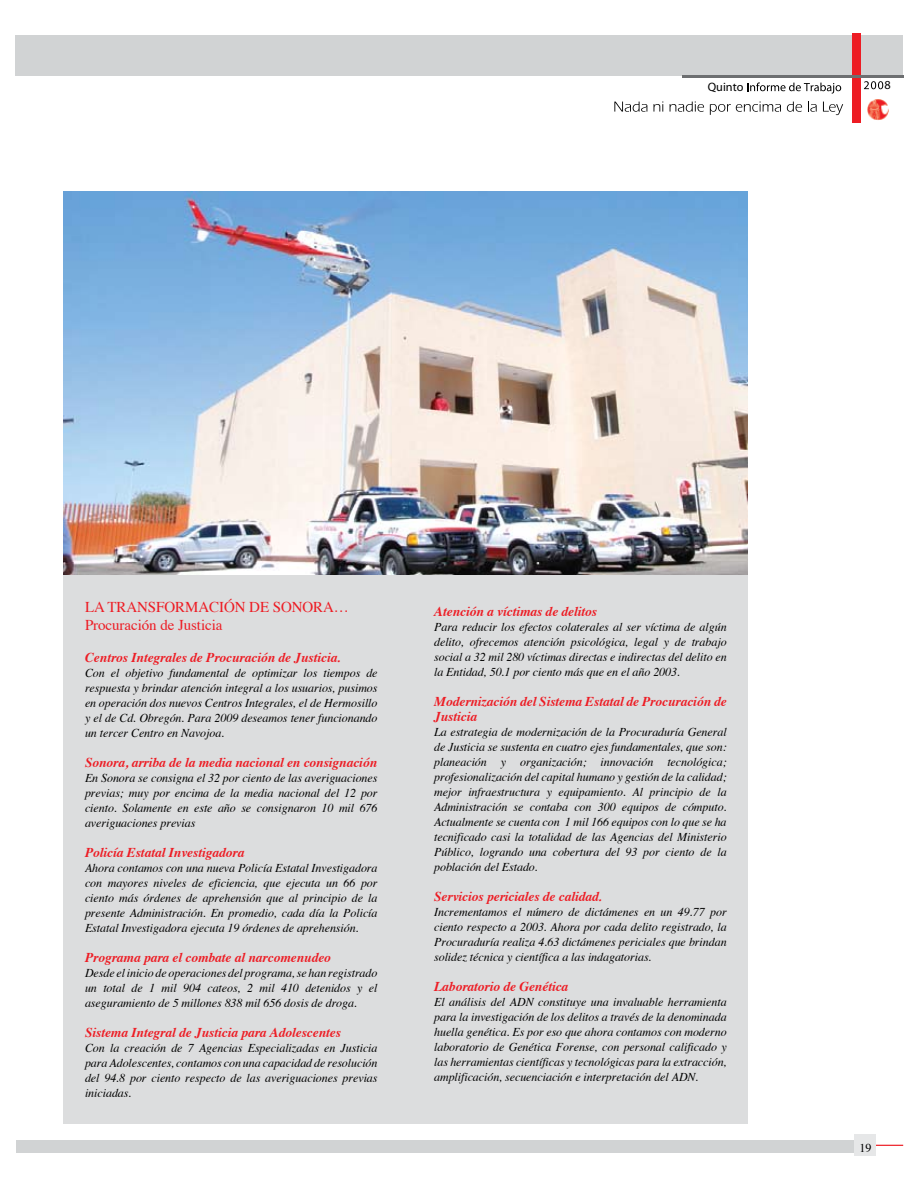
<style>
.page{position:relative;width:918px;height:1188px;background:#fff}
.page>*{position:absolute;margin:0;border:0;box-sizing:border-box;transform-origin:0 0}
.t1{font:15px/18px "Times";letter-spacing:-.005em;color:#ed1c24}
.t2{font:italic 700 13.5px/15px "Times";letter-spacing:-.005em;color:#ed1c24}
.t3{font:12.3px "Myriad Pro";color:#000}
.t4{font:italic 12px/15px "Times";letter-spacing:-.005em;color:#000;text-align:justify}
.t5{font:12px "Times";color:#000}
</style>
<div class="page">
<div style="left:16px;top:35px;width:887px;height:41px;background:#d1d3d4"></div>
<div style="left:16px;top:1140px;width:838px;height:13px;background:#d1d3d4"></div>
<hr style="left:873px;top:1145px;width:30px;height:1px;background:#ed1c24">
<div style="left:854px;top:1135px;width:21px;height:21px;background:#e6e7e8"></div>
<div style="left:852px;top:33px;width:9px;height:90px;background:#ed1c24"></div>
<hr style="left:682px;top:75px;width:221px;height:2px;background:#6d6f71">
<img style="left:867px;top:99px;width:22px;height:21px">
<svg style="left:614px;top:102px;width:33px;height:10px"></svg>
<svg style="left:654px;top:102px;width:9px;height:10px"></svg>
<svg style="left:670px;top:102px;width:34px;height:10px"></svg>
<svg style="left:710px;top:102px;width:71px;height:13px"></svg>
<svg style="left:787px;top:102px;width:15px;height:10px"></svg>
<svg style="left:808px;top:102px;width:9px;height:10px"></svg>
<svg style="left:823px;top:102px;width:20px;height:13px"></svg>
<svg style="left:747px;top:82px;width:94px;height:12px"></svg>
<svg style="left:864px;top:81px;width:19px;height:8px"></svg>
<div style="left:64px;top:571px;width:684px;height:553px;background:#dcddde"></div>
<img style="left:64px;top:191px;width:684px;height:384px">
<p class="t3" style="left:708px;top:79px;width:37px">Quinto</p>
<p class="t3" style="left:884px;top:78px;width:8px">8</p>
<p class="t1" style="left:85px;top:597px;width:265px">LA TRANSFORMACIÓN DE SONORA…<br>Procuración de Justicia</p>
<p class="t2" style="left:85px;top:648px;width:257px">Centros Integrales de Procuración de Justicia.</p>
<p class="t4" style="left:85px;top:664px;width:294px">Con el objetivo fundamental de optimizar los tiempos de respuesta y brindar atención integral a los usuarios, pusimos en operación dos nuevos Centros Integrales, el de Hermosillo y el de Cd. Obregón. Para 2009 deseamos tener funcionando un tercer Centro en Navojoa.</p>
<p class="t2" style="left:85px;top:753px;width:294px">Sonora, arriba de la media nacional en consignación</p>
<p class="t4" style="left:85px;top:769px;width:294px">En Sonora se consigna el 32 por ciento de las averiguaciones previas; muy por encima de la media nacional del 12 por ciento. Solamente en este año se consignaron 10 mil 676 averiguaciones previas</p>
<p class="t2" style="left:85px;top:843px;width:161px">Policía Estatal Investigadora</p>
<p class="t4" style="left:85px;top:859px;width:294px">Ahora contamos con una nueva Policía Estatal Investigadora con mayores niveles de eficiencia, que ejecuta un 66 por ciento más órdenes de aprehensión que al principio de la presente Administración. En promedio, cada día la Policía Estatal Investigadora ejecuta 19 órdenes de aprehensión.</p>
<p class="t2" style="left:85px;top:948px;width:247px">Programa para el combate al narcomenudeo</p>
<p class="t4" style="left:85px;top:964px;width:294px">Desde el inicio de operaciones del programa, se han registrado un total de 1 mil 904 cateos, 2 mil 410 detenidos y el aseguramiento de 5 millones 838 mil 656 dosis de droga.</p>
<p class="t2" style="left:85px;top:1023px;width:258px">Sistema Integral de Justicia para Adolescentes</p>
<p class="t4" style="left:85px;top:1039px;width:294px">Con la creación de 7 Agencias Especializadas en Justicia para Adolescentes, contamos con una capacidad de resolución del 94.8 por ciento respecto de las averiguaciones previas iniciadas.</p>
<p class="t2" style="left:434px;top:603px;width:165px">Atención a víctimas de delitos</p>
<p class="t4" style="left:434px;top:619px;width:294px">Para reducir los efectos colaterales al ser víctima de algún delito, ofrecemos atención psicológica, legal y de trabajo social a 32 mil 280 víctimas directas e indirectas del delito en la Entidad, 50.1 por ciento más que en el año 2003.</p>
<p class="t2" style="left:434px;top:693px;width:294px">Modernización del Sistema Estatal de Procuración de<br>Justicia</p>
<p class="t4" style="left:434px;top:724px;width:294px">La estrategia de modernización de la Procuraduría General de Justicia se sustenta en cuatro ejes fundamentales, que son: planeación y organización; innovación tecnológica; profesionalización del capital humano y gestión de la calidad; mejor infraestructura y equipamiento. Al principio de la Administración se contaba con 300 equipos de cómputo.<br>Actualmente se cuenta con 1 mil 166 equipos con lo que se ha tecnificado casi la totalidad de las Agencias del Ministerio Público, logrando una cobertura del 93 por ciento de la población del Estado.</p>
<p class="t2" style="left:434px;top:888px;width:170px">Servicios periciales de calidad.</p>
<p class="t4" style="left:434px;top:904px;width:294px">Incrementamos el número de dictámenes en un 49.77 por ciento respecto a 2003. Ahora por cada delito registrado, la Procuraduría realiza 4.63 dictámenes periciales que brindan solidez técnica y científica a las indagatorias.</p>
<p class="t2" style="left:434px;top:978px;width:136px">Laboratorio de Genética</p>
<p class="t4" style="left:434px;top:994px;width:294px">El análisis del ADN constituye una invaluable herramienta para la investigación de los delitos a través de la denominada huella genética. Es por eso que ahora contamos con moderno laboratorio de Genética Forense, con personal calificado y las herramientas científicas y tecnológicas para la extracción, amplificación, secuenciación e interpretación del ADN.</p>
<p class="t5" style="left:860px;top:1137px;width:13px">19</p>
</div>
